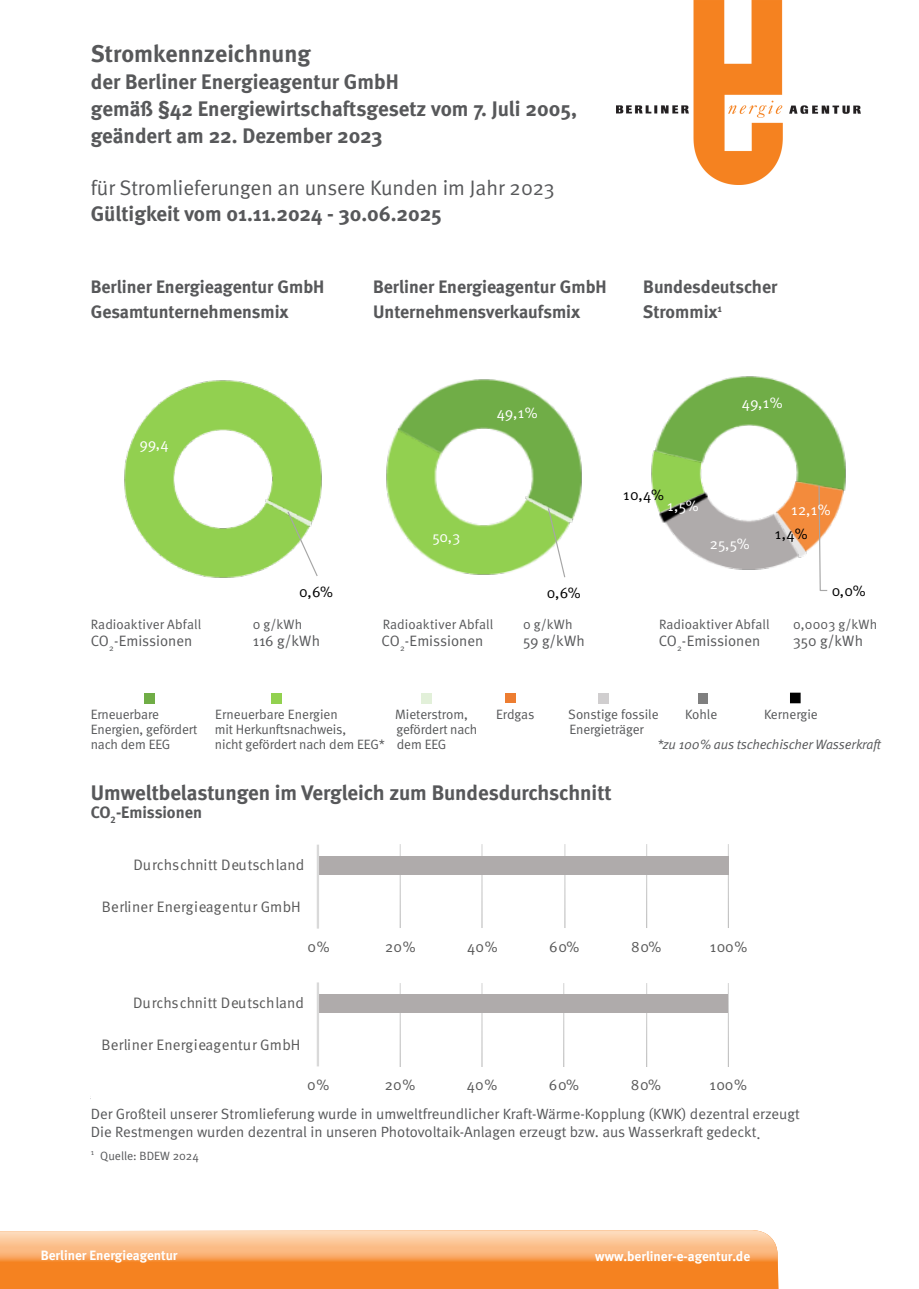
<style>
.page{position:relative;width:919px;height:1289px;background:#fff}
.page>*{position:absolute;margin:0;border:0;box-sizing:border-box;transform-origin:0 0}
.t1{font:700 24px "Meta";color:#57585a}
.t2{font:700 21px/27px "Meta";color:#57585a}
.t3{font:21px "Meta Normal";color:#57585a}
.t4{font:700 18px "Meta";color:#57585a}
.t5{font:16.5px "Meta Bold LF";color:#57585a}
.t6{font:15.15px "Meta Normal";letter-spacing:.005em;color:#595959}
.t7{font:15.15px "Meta Normal";color:#fff}
.t8{font:15.15px "Meta Normal";color:#000}
.t9{font:15px "Meta Normal";color:#57585a}
.t10{font:14.85px/18px "Meta Normal";color:#57585a}
.t11{font:13.5px "Meta Normal";letter-spacing:-.005em;color:#57585a}
.t12{font:700 13.5px "Meta";color:#fff}
.t13{font:italic 13.5px "Meta Normal";letter-spacing:-.01em;color:#57585a}
.t14{font:12px "Meta Normal";color:#57585a}
</style>
<div class="page">
<img style="left:616px;top:1px;width:244px;height:183px">
<svg style="left:0;top:1230px;width:778px;height:58px;background:#f8a35a"></svg>
<div style="left:504px;top:693px;width:11px;height:10px;background:#ed7d31"></div>
<div style="left:145px;top:693px;width:10px;height:11px;background:#70ad46"></div>
<div style="left:271px;top:693px;width:11px;height:11px;background:#92d14f"></div>
<div style="left:789px;top:692px;width:11px;height:11px;background:#000;border:2px solid #000"></div>
<div style="left:597px;top:693px;width:11px;height:11px;background:#d0cecf"></div>
<div style="left:698px;top:693px;width:10px;height:11px;background:#7f7f7f"></div>
<img style="left:124px;top:380px;width:198px;height:198px">
<img style="left:263px;top:498px;width:50px;height:12px">
<img style="left:263px;top:499px;width:48px;height:29px">
<svg style="left:286px;top:510px;width:33px;height:67px"></svg>
<img style="left:386px;top:432px;width:184px;height:143px">
<img style="left:396px;top:379px;width:186px;height:142px">
<img style="left:524px;top:494px;width:50px;height:29px">
<img style="left:524px;top:497px;width:47px;height:27px">
<svg style="left:547px;top:507px;width:19px;height:71px"></svg>
<img style="left:651px;top:453px;width:7px;height:57px">
<img style="left:653px;top:376px;width:193px;height:116px">
<img style="left:774px;top:479px;width:71px;height:72px">
<img style="left:800px;top:510px;width:8px;height:48px">
<img style="left:666px;top:495px;width:134px;height:75px">
<img style="left:658px;top:490px;width:51px;height:34px">
<svg style="left:817px;top:484px;width:11px;height:107px"></svg>
<div style="left:421px;top:693px;width:10px;height:10px;background:#e2f0d9"></div>
<svg style="left:399px;top:844px;width:330px;height:84px"></svg>
<div style="left:318px;top:856px;width:411px;height:19px;background:#afabab"></div>
<hr style="left:317px;top:844px;width:2px;height:84px;background:#d9d9d9">
<svg style="left:399px;top:983px;width:330px;height:83px"></svg>
<div style="left:318px;top:994px;width:409px;height:18px;background:#afabab"></div>
<hr style="left:317px;top:982px;width:2px;height:84px;background:#d9d9d9">
<h1 class="t1" style="left:91px;top:39px;width:221px">Stromkennzeichnung</h1>
<h2 class="t2" style="left:91px;top:68px;width:487px">der Berliner Energieagentur GmbH<br>gemäß §42 Energiewirtschaftsgesetz vom 7. Juli 2005, geändert am 22. Dezember 2023</h2>
<h2 class="t3" style="left:91px;top:176px;width:465px">für Stromlieferungen an unsere Kunden im Jahr 2023</h2>
<h2 class="t2" style="left:91px;top:200px;width:352px">Gültigkeit vom 01.11.2024 - 30.06.2025</h2>
<h3 class="t4" style="left:91px;top:276px;width:235px">Berliner Energieagentur GmbH</h3>
<h3 class="t4" style="left:373px;top:276px;width:235px">Berliner Energieagentur GmbH</h3>
<h3 class="t4" style="left:643px;top:276px;width:135px">Bundesdeutscher</h3>
<h3 class="t4" style="left:91px;top:301px;width:199px">Gesamtunternehmensmix</h3>
<h3 class="t4" style="left:373px;top:301px;width:208px">Unternehmensverkaufsmix</h3>
<h3 class="t4" style="left:643px;top:301px;width:80px">Strommix<sup>1</sup></h3>
<p class="t7" style="left:139px;top:434px;width:31px">99,4</p>
<p class="t8" style="left:299px;top:583px;width:35px">0,6%</p>
<p class="t7" style="left:496px;top:404px;width:42px">49,1%</p>
<p class="t7" style="left:432px;top:528px;width:29px">50,3</p>
<p class="t8" style="left:547px;top:584px;width:35px">0,6%</p>
<p class="t7" style="left:741px;top:394px;width:42px">49,1%</p>
<p class="t8" style="left:623px;top:486px;width:42px">10,4%</p>
<p class="t7" style="left:667px;top:497px;width:33px">1,5%</p>
<p class="t7" style="left:709px;top:534px;width:41px">25,5%</p>
<p class="t7" style="left:791px;top:501px;width:41px">12,1%</p>
<p class="t8" style="left:774px;top:525px;width:34px">1,4%</p>
<p class="t8" style="left:831px;top:582px;width:35px">0,0%</p>
<p class="t11" style="left:91px;top:616px;width:112px">Radioaktiver Abfall</p>
<p class="t11" style="left:253px;top:616px;width:51px">0 g/kWh</p>
<p class="t11" style="left:382px;top:616px;width:112px">Radioaktiver Abfall</p>
<p class="t11" style="left:523px;top:616px;width:51px">0 g/kWh</p>
<p class="t11" style="left:659px;top:616px;width:112px">Radioaktiver Abfall</p>
<p class="t11" style="left:793px;top:616px;width:86px">0,0003 g/kWh</p>
<p class="t9" style="left:91px;top:632px;width:103px">CO<sub>2</sub>-Emissionen</p>
<p class="t9" style="left:253px;top:632px;width:69px">116 g/kWh</p>
<p class="t9" style="left:381px;top:632px;width:103px">CO<sub>2</sub>-Emissionen</p>
<p class="t9" style="left:523px;top:632px;width:63px">59 g/kWh</p>
<p class="t9" style="left:658px;top:632px;width:103px">CO<sub>2</sub>-Emissionen</p>
<p class="t9" style="left:793px;top:632px;width:71px">350 g/kWh</p>
<p class="t11" style="left:91px;top:706px;width:70px">Erneuerbare</p>
<p class="t11" style="left:215px;top:706px;width:124px">Erneuerbare Energien</p>
<p class="t11" style="left:395px;top:706px;width:74px">Mieterstrom,</p>
<p class="t11" style="left:496px;top:706px;width:40px">Erdgas</p>
<p class="t11" style="left:568px;top:706px;width:92px">Sonstige fossile</p>
<p class="t11" style="left:685px;top:706px;width:34px">Kohle</p>
<p class="t11" style="left:764px;top:706px;width:55px">Kernergie</p>
<p class="t11" style="left:91px;top:721px;width:108px">Energien, gefördert</p>
<p class="t11" style="left:215px;top:721px;width:133px">mit Herkunftsnachweis,</p>
<p class="t11" style="left:396px;top:721px;width:82px">gefördert nach</p>
<p class="t11" style="left:569px;top:721px;width:76px">Energieträger</p>
<p class="t11" style="left:91px;top:736px;width:81px">nach dem EEG</p>
<p class="t11" style="left:215px;top:736px;width:233px">nicht gefördert nach dem EEG* dem EEG</p>
<p class="t13" style="left:657px;top:736px;width:225px">*zu 100% aus tschechischer Wasserkraft</p>
<h2 class="t2" style="left:91px;top:778px;width:522px">Umweltbelastungen im Vergleich zum Bundesdurchschnitt</h2>
<p class="t5" style="left:91px;top:802px;width:113px">CO<sub>2</sub>-Emissionen</p>
<p class="t6" style="left:133px;top:856px;width:172px">Durchschnitt Deutschland</p>
<p class="t6" style="left:102px;top:898px;width:200px">Berliner Energieagentur GmbH</p>
<p class="t6" style="left:307px;top:938px;width:24px">0%</p>
<p class="t6" style="left:385px;top:938px;width:32px">20%</p>
<p class="t6" style="left:467px;top:938px;width:32px">40%</p>
<p class="t6" style="left:549px;top:938px;width:32px">60%</p>
<p class="t6" style="left:631px;top:938px;width:32px">80%</p>
<p class="t6" style="left:709px;top:938px;width:39px">100%</p>
<p class="t6" style="left:133px;top:994px;width:172px">Durchschnitt Deutschland</p>
<p class="t6" style="left:101px;top:1036px;width:200px">Berliner Energieagentur GmbH</p>
<p class="t6" style="left:307px;top:1076px;width:24px">0%</p>
<p class="t6" style="left:385px;top:1076px;width:32px">20%</p>
<p class="t6" style="left:467px;top:1076px;width:32px">40%</p>
<p class="t6" style="left:548px;top:1076px;width:32px">60%</p>
<p class="t6" style="left:630px;top:1076px;width:32px">80%</p>
<p class="t6" style="left:709px;top:1076px;width:39px">100%</p>
<p class="t10" style="left:91px;top:1104px;width:710px">Der Großteil unserer Stromlieferung wurde in umweltfreundlicher Kraft-Wärme-Kopplung (KWK) dezentral erzeugt<br>Die Restmengen wurden dezentral in unseren Photovoltaik-Anlagen erzeugt bzw. aus Wasserkraft gedeckt.</p>
<p class="t14" style="left:91px;top:1148px;width:109px"><sup>1</sup> Quelle: BDEW 2024</p>
<p class="t12" style="left:41px;top:1247px;width:138px">Berliner Energieagentur</p>
<p class="t12" style="left:595px;top:1247px;width:156px">www.berliner-e-agentur.de</p>
</div>
